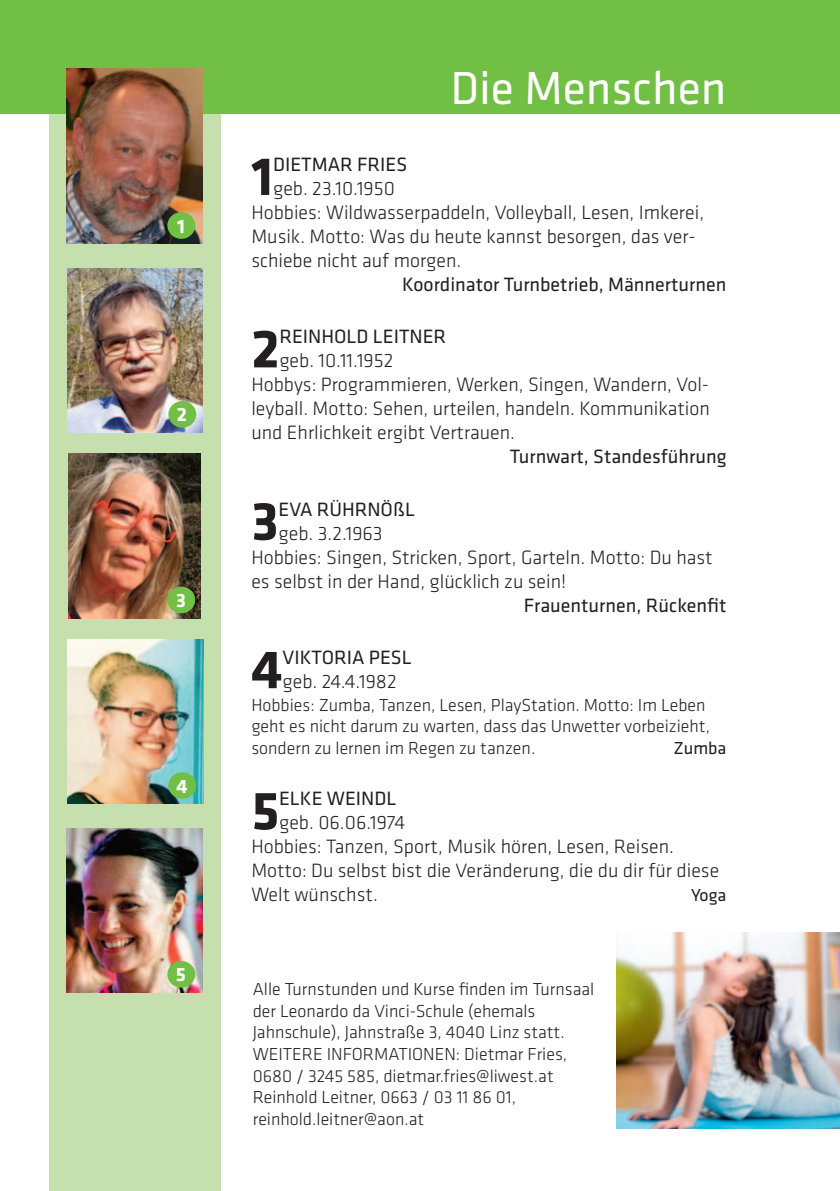
<style>
.page{position:relative;width:840px;height:1191px;background:#fff}
.page>*{position:absolute;margin:0;border:0;box-sizing:border-box;transform-origin:0 0}
.t1{font:700 56px "Klavika";color:#231f20}
.t2{font:48px "Klavika";color:#fff}
.t3{font:300 20px/24px "Klavika";color:#231f20}
.t4{font:20px "Klavika";color:#231f20}
.t5{font:700 20px "Klavika";color:#fff}
.t6{font:300 18px/21.6px "Klavika";color:#231f20}
.t7{font:18px "Klavika";color:#231f20}
.s1{font-weight:400}
</style>
<div class="page">
<img style="left:616px;top:932px;width:223px;height:196px">
<div style="left:49px;top:0;width:172px;height:1191px;background:#c5e0ae"></div>
<div style="left:0;top:0;width:839px;height:113px;background:#71bf44"></div>
<img style="left:67px;top:68px;width:136px;height:176px">
<img style="left:68px;top:268px;width:134px;height:165px">
<img style="left:69px;top:454px;width:131px;height:164px">
<img style="left:68px;top:639px;width:136px;height:165px">
<div style="left:168px;top:401px;width:28px;height:27px;background:#71bf44;border-radius:50%"></div>
<div style="left:167px;top:586px;width:28px;height:27px;background:#71bf44;border-radius:50%"></div>
<div style="left:168px;top:772px;width:28px;height:27px;background:#71bf44;border-radius:50%"></div>
<img style="left:67px;top:828px;width:136px;height:164px">
<div style="left:167px;top:961px;width:28px;height:26px;background:#71bf44;border-radius:50%"></div>
<div style="left:167px;top:212px;width:28px;height:27px;background:#71bf44;border-radius:50%"></div>
<p class="t5" style="left:177px;top:218px;width:9px">1</p>
<p class="t5" style="left:177px;top:407px;width:12px">2</p>
<p class="t5" style="left:176px;top:593px;width:11px">3</p>
<p class="t5" style="left:176px;top:778px;width:13px">4</p>
<p class="t5" style="left:176px;top:967px;width:11px">5</p>
<p class="t2" style="left:450px;top:71px;width:277px">Die Menschen</p>
<p class="t1" style="left:251px;top:155px;width:23px">1</p>
<p class="t4" style="left:273px;top:157px;width:135px">DIETMAR FRIES</p>
<p class="t3" style="left:273px;top:178px;width:123px">geb. 23.10.1950</p>
<p class="t3" style="left:251px;top:202px;width:454px">Hobbies: Wildwasserpaddeln, Volleyball, Lesen, Imkerei,</p>
<p class="t3" style="left:251px;top:226px;width:445px">Musik. Motto: Was du heute kannst besorgen, das ver-</p>
<p class="t3" style="left:251px;top:250px;width:211px">schiebe nicht auf morgen.</p>
<p class="t4" style="left:402px;top:277px;width:325px">Koordinator Turnbetrieb, Männerturnen</p>
<p class="t1" style="left:251px;top:328px;width:30px">2</p>
<p class="t4" style="left:279px;top:329px;width:168px">REINHOLD LEITNER</p>
<p class="t3" style="left:279px;top:350px;width:115px">geb. 10.11.1952</p>
<p class="t3" style="left:251px;top:374px;width:459px">Hobbys: Programmieren, Werken, Singen, Wandern, Vol-</p>
<p class="t3" style="left:251px;top:398px;width:459px">leyball. Motto: Sehen, urteilen, handeln. Kommunikation</p>
<p class="t3" style="left:251px;top:422px;width:265px">und Ehrlichkeit ergibt Vertrauen.</p>
<p class="t4" style="left:509px;top:449px;width:218px">Turnwart, Standesführung</p>
<p class="t1" style="left:251px;top:500px;width:29px">3</p>
<p class="t4" style="left:278px;top:502px;width:138px">EVA RÜHRNÖßL</p>
<p class="t3" style="left:278px;top:523px;width:105px">geb. 3.2.1963</p>
<p class="t3" style="left:251px;top:547px;width:462px">Hobbies: Singen, Stricken, Sport, Garteln. Motto: Du hast</p>
<p class="t3" style="left:251px;top:571px;width:316px">es selbst in der Hand, glücklich zu sein!</p>
<p class="t4" style="left:523px;top:598px;width:204px">Frauenturnen, Rückenfit</p>
<p class="t1" style="left:251px;top:648px;width:33px">4</p>
<p class="t3" style="left:282px;top:647px;width:130px"><span class="s1">VIKTORIA PESL </span>geb. 24.4.1982</p>
<p class="t6" style="left:251px;top:695px;width:460px">Hobbies: Zumba, Tanzen, Lesen, PlayStation. Motto: Im Leben geht es nicht darum zu warten, dass das Unwetter vorbeizieht, sondern zu lernen im Regen zu tanzen.</p>
<p class="t7" style="left:673px;top:741px;width:54px">Zumba</p>
<p class="t1" style="left:251px;top:790px;width:29px">5</p>
<p class="t4" style="left:279px;top:791px;width:119px">ELKE WEINDL</p>
<p class="t3" style="left:279px;top:812px;width:127px">geb. 06.06.1974</p>
<p class="t3" style="left:251px;top:836px;width:424px">Hobbies: Tanzen, Sport, Musik hören, Lesen, Reisen.</p>
<p class="t3" style="left:251px;top:860px;width:469px">Motto: Du selbst bist die Veränderung, die du dir für diese</p>
<p class="t3" style="left:251px;top:884px;width:128px">Welt wünschst.</p>
<p class="t7" style="left:690px;top:889px;width:37px">Yoga</p>
<p class="t6" style="left:252px;top:980px;width:343px">Alle Turnstunden und Kurse finden im Turnsaal der Leonardo da Vinci-Schule (ehemals Jahnschule), Jahnstraße 3, 4040 Linz statt.<br>WEITERE INFORMATIONEN: Dietmar Fries, 0680 / 3245 585, dietmar.fries@liwest.at</p>
<p class="t6" style="left:252px;top:1088px;width:265px">Reinhold Leitner, 0663 / 03 11 86 01, reinhold.leitner@aon.at</p>
</div>
